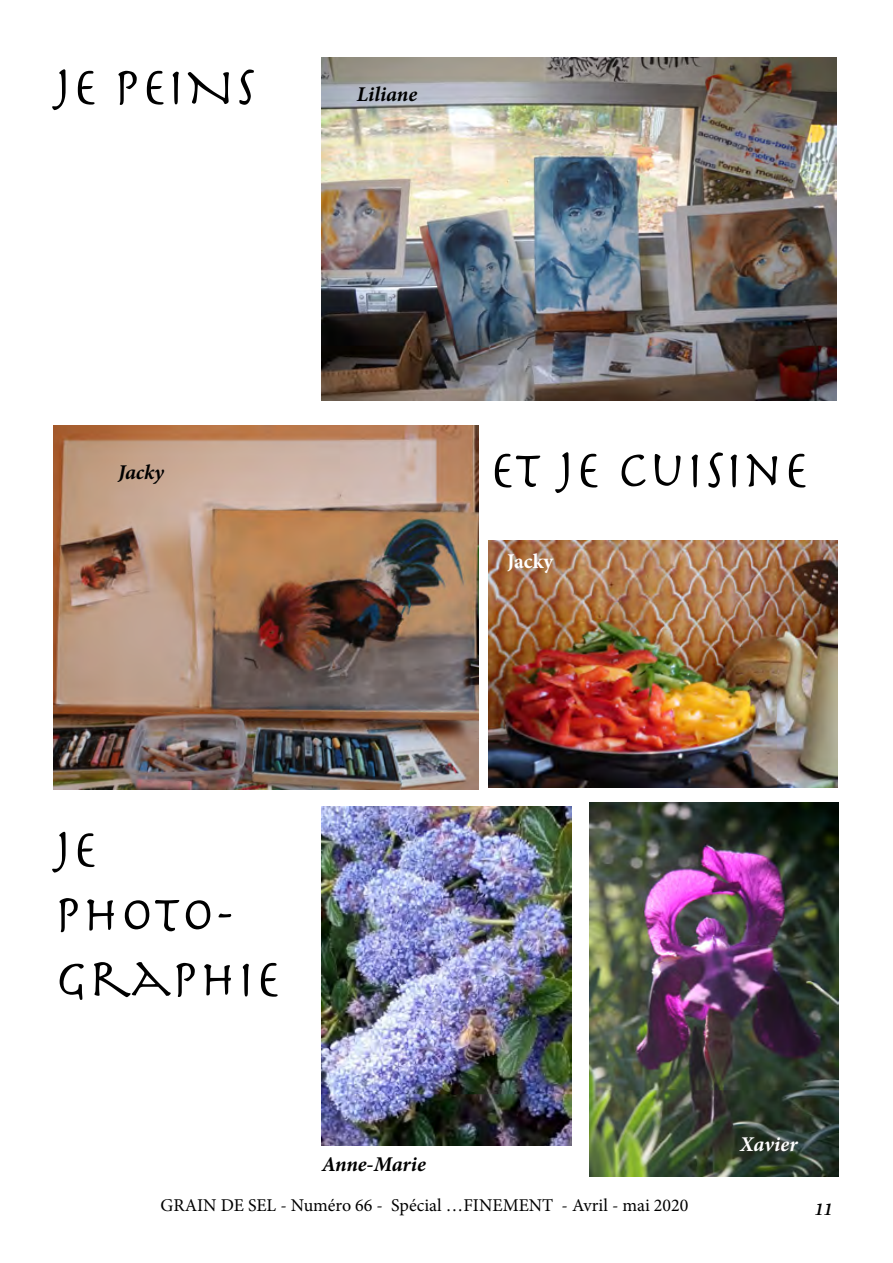
<style>
.page{position:relative;width:893px;height:1263px;background:#fff}
.page>*{position:absolute;margin:0;border:0;box-sizing:border-box;transform-origin:0 0}
.t1{font:54px/64.8px "Herculanum";color:#000}
.t2{font:italic 700 21px "Minion Pro";letter-spacing:-.01em;color:#000}
.t3{font:italic 700 21px "Minion Pro";letter-spacing:.005em;color:#fff}
.t4{font:700 21px "Minion Pro";color:#fff}
.t5{font:italic 21px "Lucida Calligraphy";color:#000}
.t6{font:18px "Minion Pro";color:#000}
</style>
<div class="page">
<img style="left:54px;top:425px;width:425px;height:364px">
<img style="left:322px;top:58px;width:514px;height:342px">
<img style="left:322px;top:806px;width:249px;height:339px">
<img style="left:589px;top:802px;width:250px;height:375px">
<img style="left:489px;top:540px;width:348px;height:247px">
<h1 class="t1" style="left:54px;top:51px;width:203px">JE PEINS</h1>
<p class="t2" style="left:357px;top:79px;width:62px">Liliane</p>
<p class="t2" style="left:118px;top:457px;width:47px">Jacky</p>
<h1 class="t1" style="left:489px;top:434px;width:321px">ET JE CUISINE</h1>
<p class="t4" style="left:507px;top:547px;width:48px">Jacky</p>
<h1 class="t1" style="left:54px;top:814px;width:229px">JE<br>PHOTO-<br>GRAPHIE</h1>
<p class="t2" style="left:322px;top:1149px;width:106px">Anne-Marie</p>
<p class="t3" style="left:740px;top:1129px;width:59px">Xavier</p>
<p class="t6" style="left:161px;top:1193px;width:529px">GRAIN DE SEL - Numéro 66 - Spécial …FINEMENT - Avril - mai 2020</p>
<p class="t5" style="left:814px;top:1195px;width:20px">11</p>
</div>
